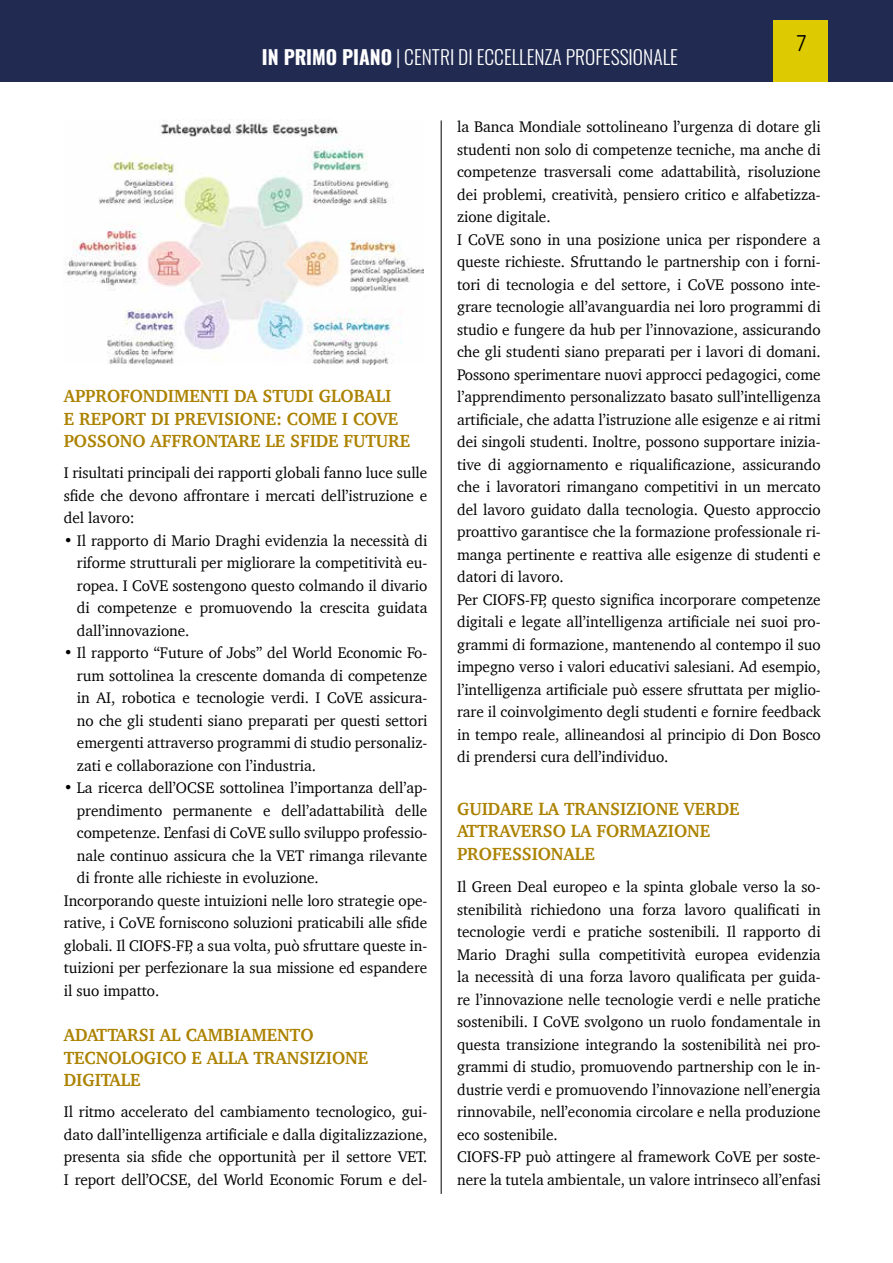
<style>
.page{position:relative;width:893px;height:1263px;background:#fff}
.page>*{position:absolute;margin:0;border:0;box-sizing:border-box;transform-origin:0 0}
.t1{font:300 22.5px "Blogger Sans";color:#000}
.t2{font:19.5px "Oswald";color:#fff}
.t3{font:700 18px/22.5px "Charter";letter-spacing:-.005em;color:#ac8200}
.t4{font:15.75px/22.5px "Charter";letter-spacing:-.005em;color:#000;text-align:justify}
</style>
<div class="page">
<div style="left:0;top:0;width:893px;height:82px;background:#212b52"></div>
<div style="left:774px;top:21px;width:54px;height:61px;background:#ddca00"></div>
<img style="left:65px;top:119px;width:358px;height:246px">
<hr style="left:441px;top:120px;width:1px;height:1074px;background:#000">
<p class="t2" style="left:262px;top:40px;width:417px">IN PRIMO PIANO | CENTRI DI ECCELLENZA PROFESSIONALE</p>
<h1 class="t1" style="left:796px;top:29px;width:13px">7</h1>
<p class="t3" style="left:64px;top:385px;width:348px">APPROFONDIMENTI DA STUDI GLOBALI<br>E REPORT DI PREVISIONE: COME I COVE<br>POSSONO AFFRONTARE LE SFIDE FUTURE</p>
<p class="t4" style="left:64px;top:462px;width:365px">I risultati principali dei rapporti globali fanno luce sulle sfide che devono affrontare i mercati dell’istruzione e del lavoro:</p>
<p class="t4" style="left:77px;top:529px;width:352px;text-indent:-13px">• Il rapporto di Mario Draghi evidenzia la necessità di riforme strutturali per migliorare la competitività eu&shy;ropea. I CoVE sostengono questo colmando il divario di competenze e promuovendo la crescita guidata dall’innovazione.</p>
<p class="t4" style="left:77px;top:642px;width:352px;text-indent:-13px">• Il rapporto “Future of Jobs” del World Economic Fo&shy;rum sottolinea la crescente domanda di competenze in AI, robotica e tecnologie verdi. I CoVE assicura&shy;no che gli studenti siano preparati per questi settori emergenti attraverso programmi di studio personaliz&shy;zati e collaborazione con l’industria.</p>
<p class="t4" style="left:64px;top:777px;width:365px">• La ricerca dell’OCSE sottolinea l’importanza dell’ap-</p>
<p class="t4" style="left:77px;top:799px;width:352px">prendimento permanente e dell’adattabilità delle</p>
<p class="t4" style="left:77px;top:822px;width:352px">competenze. L’enfasi di CoVE sullo sviluppo professio-</p>
<p class="t4" style="left:77px;top:844px;width:352px">nale continuo assicura che la VET rimanga rilevante</p>
<p class="t4" style="left:77px;top:867px;width:243px">di fronte alle richieste in evoluzione.</p>
<p class="t4" style="left:64px;top:889px;width:365px">Incorporando queste intuizioni nelle loro strategie ope-</p>
<p class="t4" style="left:64px;top:912px;width:365px">rative, i CoVE forniscono soluzioni praticabili alle sfide</p>
<p class="t4" style="left:64px;top:934px;width:365px">globali. Il CIOFS-FP, a sua volta, può sfruttare queste in-</p>
<p class="t4" style="left:64px;top:957px;width:365px">tuizioni per perfezionare la sua missione ed espandere</p>
<p class="t4" style="left:64px;top:979px;width:97px">il suo impatto.</p>
<p class="t3" style="left:64px;top:1023px;width:306px">ADATTARSI AL CAMBIAMENTO<br>TECNOLOGICO E ALLA TRANSIZIONE<br>DIGITALE</p>
<p class="t4" style="left:64px;top:1100px;width:365px">Il ritmo accelerato del cambiamento tecnologico, gui&shy;dato dall’intelligenza artificiale e dalla digitalizzazione, presenta sia sfide che opportunità per il settore VET.<br>I report dell’OCSE, del World Economic Forum e del-</p>
<p class="t4" style="left:457px;top:116px;width:365px;text-align:left">la Banca Mondiale sottolineano l’urgenza di dotare gli studenti non solo di competenze tecniche, ma anche di competenze trasversali come adattabilità, risoluzione dei problemi, creatività, pensiero critico e alfabetizza&shy;zione digitale.<br>I CoVE sono in una posizione unica per rispondere a queste richieste. Sfruttando le partnership con i forni&shy;tori di tecnologia e del settore, i CoVE possono inte&shy;grare tecnologie all’avanguardia nei loro programmi di studio e fungere da hub per l’innovazione, assicurando che gli studenti siano preparati per i lavori di domani.<br>Possono sperimentare nuovi approcci pedagogici, come l’apprendimento personalizzato basato sull’intelligenza artificiale, che adatta l’istruzione alle esigenze e ai ritmi dei singoli studenti. Inoltre, possono supportare inizia&shy;tive di aggiornamento e riqualificazione, assicurando che i lavoratori rimangano competitivi in un mercato del lavoro guidato dalla tecnologia. Questo approccio proattivo garantisce che la formazione professionale ri&shy;manga pertinente e reattiva alle esigenze di studenti e datori di lavoro.<br>Per CIOFS-FP, questo significa incorporare competenze digitali e legate all’intelligenza artificiale nei suoi pro&shy;grammi di formazione, mantenendo al contempo il suo impegno verso i valori educativi salesiani. Ad esempio, l’intelligenza artificiale può essere sfruttata per miglio&shy;rare il coinvolgimento degli studenti e fornire feedback in tempo reale, allineandosi al principio di Don Bosco di prendersi cura dell’individuo.</p>
<p class="t3" style="left:457px;top:797px;width:284px">GUIDARE LA TRANSIZIONE VERDE<br>ATTRAVERSO LA FORMAZIONE<br>PROFESSIONALE</p>
<p class="t4" style="left:457px;top:875px;width:365px;text-align:left">Il Green Deal europeo e la spinta globale verso la so&shy;stenibilità richiedono una forza lavoro qualificati in tecnologie verdi e pratiche sostenibili. Il rapporto di Mario Draghi sulla competitività europea evidenzia la necessità di una forza lavoro qualificata per guida&shy;re l’innovazione nelle tecnologie verdi e nelle pratiche sostenibili. I CoVE svolgono un ruolo fondamentale in questa transizione integrando la sostenibilità nei pro&shy;grammi di studio, promuovendo partnership con le in&shy;dustrie verdi e promuovendo l’innovazione nell’energia rinnovabile, nell’economia circolare e nella produzione eco sostenibile.<br>CIOFS-FP può attingere al framework CoVE per soste&shy;nere la tutela ambientale, un valore intrinseco all’enfasi</p>
</div>
